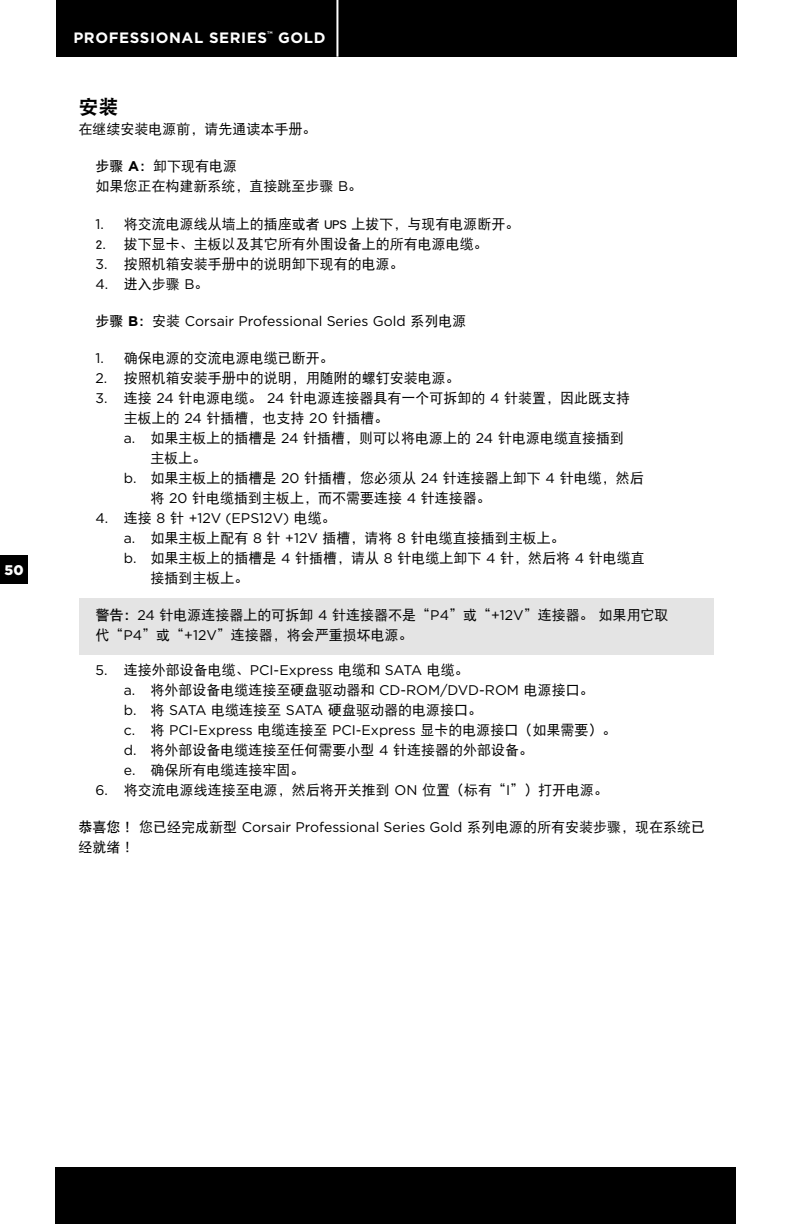
<style>
.page{position:relative;width:792px;height:1224px;background:#fff}
.page>*{position:absolute;margin:0;border:0;box-sizing:border-box;transform-origin:0 0}
.t1{font:20px "DFP Hei W9";color:#000}
.t2{font:700 15px "Gotham";letter-spacing:.04em;color:#fff}
.t3{font:14px/20px "DFP Hei W5";color:#000}
.t4{font:14px "Gotham";color:#000}
.t5{font:900 14px "Gotham";color:#fff}
.s1{font-family:"DFP Hei W7"}
.s2{font-family:"Gotham";font-weight:700}
.s3{font-family:"Gotham"}
.s4{font-weight:700}
.s5{font-family:"DFP Hei W5"}
</style>
<div class="page">
<div style="left:0;top:556px;width:28px;height:28px;background:#000"></div>
<div style="left:56px;top:0;width:680px;height:57px;background:#000"></div>
<div style="left:56px;top:1167px;width:680px;height:57px;background:#000"></div>
<hr style="left:336px;top:0;width:2px;height:57px;background:#fff">
<div style="left:79px;top:598px;width:634px;height:57px;background:#e4e4e4"></div>
<p class="t5" style="left:5px;top:560px;width:21px">50</p>
<p class="t2" style="left:73px;top:28px;width:254px">PROFESSIONAL SERIES<sup>™</sup> GOLD</p>
<h1 class="t1" style="left:79px;top:97px;width:41px">安装</h1>
<p class="t3" style="left:79px;top:119px;width:239px">在继续安装电源前，请先通读本手册。</p>
<p class="t3" style="left:96px;top:156px;width:268px"><span class="s1">步骤</span> <span class="s2">A</span><span class="s1">：</span>卸下现有电源<br>如果您正在构建新系统，直接跳至步骤 <span class="s3">B</span>。</p>
<p class="t3" style="left:96px;top:214px;width:426px"><span class="s3">1.</span> 将交流电源线从墙上的插座或者 UPS 上拔下，与现有电源断开。</p>
<p class="t3" style="left:96px;top:234px;width:394px">2. 拔下显卡、主板以及其它所有外围设备上的所有电源电缆。</p>
<p class="t3" style="left:96px;top:254px;width:310px"><span class="s3">3.</span> 按照机箱安装手册中的说明卸下现有的电源。</p>
<p class="t3" style="left:96px;top:274px;width:115px"><span class="s3">4.</span> 进入步骤 <span class="s3">B</span>。</p>
<p class="t4" style="left:96px;top:312px;width:372px"><span class="s1">步骤</span> <span class="s4">B</span><span class="s1">：</span><span class="s5">安装</span> Corsair Professional Series Gold <span class="s5">系列电源</span></p>
<p class="t3" style="left:96px;top:348px;width:240px"><span class="s3">1.</span> 确保电源的交流电源电缆已断开。</p>
<p class="t3" style="left:96px;top:368px;width:366px"><span class="s3">2.</span> 按照机箱安装手册中的说明，用随附的螺钉安装电源。</p>
<p class="t3" style="left:96px;top:388px;width:536px"><span class="s3">3.</span> 连接 <span class="s3">24</span> 针电源电缆。 <span class="s3">24</span> 针电源连接器具有一个可拆卸的 <span class="s3">4</span> 针装置，因此既支持</p>
<p class="t3" style="left:124px;top:408px;width:266px">主板上的 <span class="s3">24</span> 针插槽，也支持 <span class="s3">20</span> 针插槽。</p>
<p class="t3" style="left:124px;top:428px;width:502px"><span class="s3">a.</span> 如果主板上的插槽是 <span class="s3">24</span> 针插槽，则可以将电源上的 <span class="s3">24</span> 针电源电缆直接插到</p>
<p class="t3" style="left:151px;top:448px;width:57px">主板上。</p>
<p class="t3" style="left:124px;top:468px;width:521px"><span class="s3">b.</span> 如果主板上的插槽是 <span class="s3">20</span> 针插槽，您必须从 <span class="s3">24</span> 针连接器上卸下 <span class="s3">4</span> 针电缆，然后</p>
<p class="t3" style="left:151px;top:488px;width:342px">将 <span class="s3">20</span> 针电缆插到主板上，而不需要连接 <span class="s3">4</span> 针连接器。</p>
<p class="t4" style="left:96px;top:509px;width:242px">4. <span class="s5">连接</span> 8 <span class="s5">针</span> +12V (EPS12V) <span class="s5">电缆。</span></p>
<p class="t3" style="left:124px;top:528px;width:442px"><span class="s3">a.</span> 如果主板上配有 <span class="s3">8</span> 针 <span class="s3">+12V</span> 插槽，请将 <span class="s3">8</span> 针电缆直接插到主板上。</p>
<p class="t3" style="left:124px;top:548px;width:522px"><span class="s3">b.</span> 如果主板上的插槽是 <span class="s3">4</span> 针插槽，请从 <span class="s3">8</span> 针电缆上卸下 <span class="s3">4</span> 针，然后将 <span class="s3">4</span> 针电缆直</p>
<p class="t3" style="left:151px;top:568px;width:99px">接插到主板上。</p>
<p class="t3" style="left:96px;top:605px;width:574px"><span class="s1">警告：</span><span class="s3">24</span> 针电源连接器上的可拆卸 <span class="s3">4</span> 针连接器不是“<span class="s3">P4</span>”或“<span class="s3">+12V</span>”连接器。 如果用它取代“<span class="s3">P4</span>”或“<span class="s3">+12V</span>”连接器，将会严重损坏电源。</p>
<p class="t4" style="left:96px;top:661px;width:375px">5. <span class="s5">连接外部设备电缆、</span>PCI-Express <span class="s5">电缆和</span> SATA <span class="s5">电缆。</span></p>
<p class="t3" style="left:124px;top:680px;width:471px"><span class="s3">a.</span> 将外部设备电缆连接至硬盘驱动器和 <span class="s3">CD-ROM/DVD-ROM</span> 电源接口。<span class="s3">b.</span> 将 <span class="s3">SATA</span> 电缆连接至 <span class="s3">SATA</span> 硬盘驱动器的电源接口。</p>
<p class="t4" style="left:124px;top:721px;width:494px">c. <span class="s5">将</span> PCI-Express <span class="s5">电缆连接至</span> PCI-Express <span class="s5">显卡的电源接口（如果需要）。</span></p>
<p class="t3" style="left:124px;top:740px;width:411px"><span class="s3">d.</span> 将外部设备电缆连接至任何需要小型 <span class="s3">4</span> 针连接器的外部设备。<span class="s3">e.</span> 确保所有电缆连接牢固。</p>
<p class="t3" style="left:96px;top:780px;width:514px"><span class="s3">6.</span> 将交流电源线连接至电源，然后将开关推到 <span class="s3">ON</span> 位置（标有“<span class="s3">I</span>”）打开电源。</p>
<p class="t4" style="left:79px;top:818px;width:628px"><span class="s1">恭喜您！</span> <span class="s5">您已经完成新型</span> Corsair Professional Series Gold <span class="s5">系列电源的所有安装步骤，现在系统已</span></p>
<p class="t3" style="left:79px;top:837px;width:57px">经就绪！</p>
</div>
